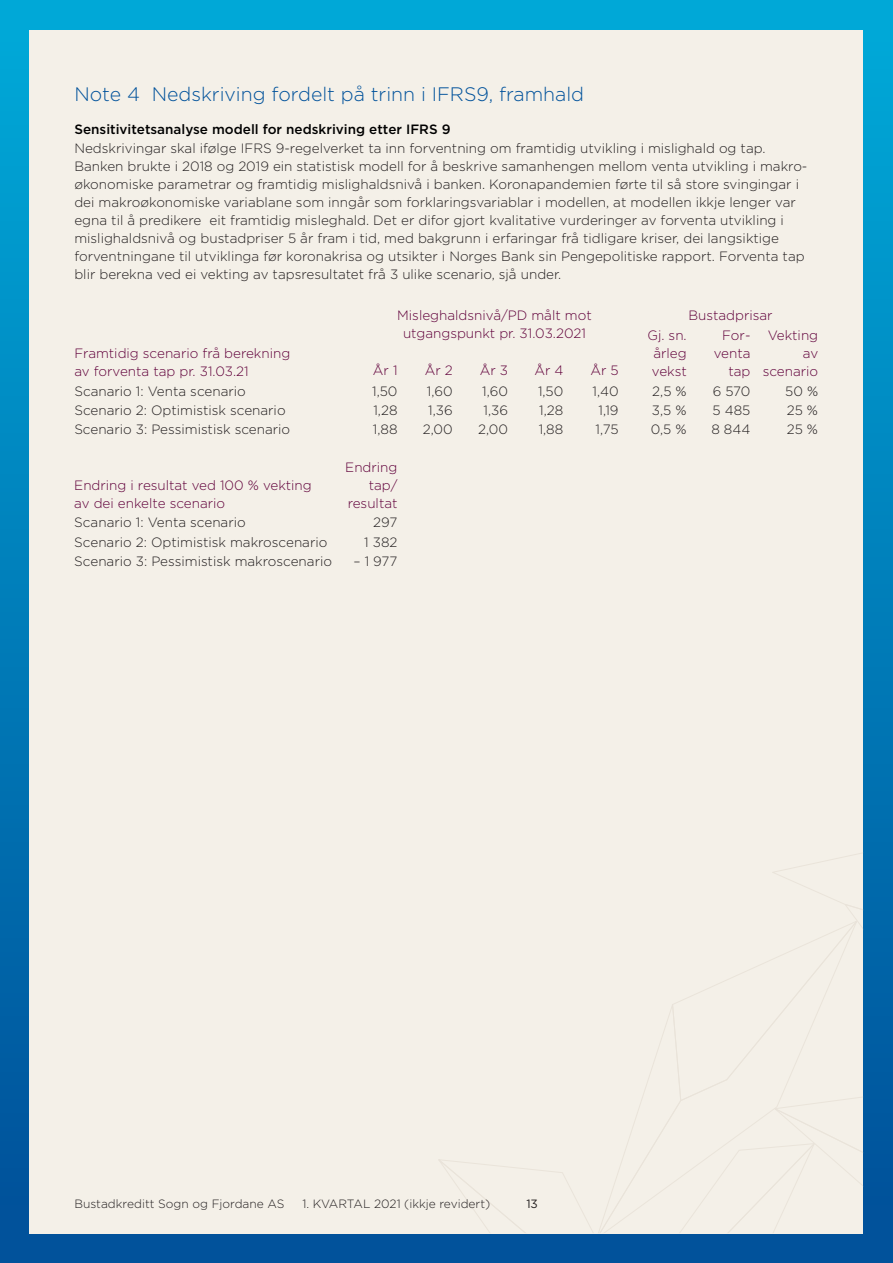
<style>
.page{position:relative;width:893px;height:1263px;background:#fff}
.page>*{position:absolute;margin:0;border:0;box-sizing:border-box;transform-origin:0 0}
.t1{font:300 19.5px "Gotham";color:#01529b}
.t2{font:300 13.5px/18px "Gotham";color:#231f20}
.t3{font:300 13.5px/18px "Gotham";color:#60003a;text-align:right}
.t4{font:500 13.5px "Gotham";color:#000}
.t5{font:300 12px "Gotham";color:#231f20}
.t6{font:12px "Gotham";color:#231f20}
</style>
<div class="page">
<div style="left:0;top:0;width:893px;height:1263px;background:linear-gradient(to bottom,#00aad9,#004e98)"></div>
<div style="left:30px;top:30px;width:833px;height:1203px;background:#f4f0e8"></div>
<svg style="left:438px;top:853px;width:425px;height:380px"></svg>
<h1 class="t1" style="left:74px;top:81px;width:511px">Note 4 Nedskriving fordelt på trinn i IFRS9, framhald</h1>
<p class="t4" style="left:74px;top:120px;width:378px">Sensitivitetsanalyse modell for nedskriving etter IFRS 9</p>
<p class="t2" style="left:74px;top:139px;width:735px">Nedskrivingar skal ifølge IFRS 9-regelverket ta inn forventning om framtidig utvikling i mislighald og tap.<br>Banken brukte i 2018 og 2019 ein statistisk modell for å beskrive samanhengen mellom venta utvikling i makro&shy;økonomiske parametrar og framtidig mislighaldsnivå i banken. Koronapandemien førte til så store svingingar i dei makroøkonomiske variablane som inngår som forklaringsvariablar i modellen, at modellen ikkje lenger var egna til å predikere eit framtidig misleghald. Det er difor gjort kvalitative vurderinger av forventa utvikling i mislighaldsnivå og bustadpriser 5 år fram i tid, med bakgrunn i erfaringar frå tidligare kriser, dei langsiktige forventningane til utviklinga før koronakrisa og utsikter i Norges Bank sin Pengepolitiske rapport. Forventa tap blir berekna ved ei vekting av tapsresultatet frå 3 ulike scenario, sjå under.</p>
<p class="t3" style="left:397px;top:306px;width:196px;text-align:center">Misleghaldsnivå/PD målt mot utgangspunkt pr. 31.03.2021</p>
<p class="t3" style="left:688px;top:306px;width:86px">Bustadprisar</p>
<p class="t3" style="left:74px;top:344px;width:217px;text-align:left">Framtidig scenario frå berekning av forventa tap pr. 31.03.21</p>
<p class="t3" style="left:647px;top:326px;width:41px;text-align:center">Gj. sn. årleg vekst</p>
<p class="t3" style="left:714px;top:326px;width:38px">For&shy;venta tap</p>
<p class="t3" style="left:768px;top:326px;width:52px">Vekting av</p>
<p class="t3" style="left:373px;top:361px;width:26px">År 1</p>
<p class="t3" style="left:425px;top:361px;width:30px">År 2</p>
<p class="t3" style="left:480px;top:361px;width:30px">År 3</p>
<p class="t3" style="left:534px;top:361px;width:31px">År 4</p>
<p class="t3" style="left:590px;top:361px;width:30px">År 5</p>
<p class="t3" style="left:763px;top:362px;width:57px">scenario</p>
<p class="t2" style="left:74px;top:381px;width:173px">Scanario 1: Venta scenario</p>
<p class="t2" style="left:372px;top:381px;width:27px">1,50</p>
<p class="t2" style="left:427px;top:381px;width:27px">1,60</p>
<p class="t2" style="left:482px;top:381px;width:27px">1,60</p>
<p class="t2" style="left:538px;top:381px;width:27px">1,50</p>
<p class="t2" style="left:592px;top:381px;width:28px">1,40</p>
<p class="t2" style="left:652px;top:381px;width:36px">2,5 %</p>
<p class="t2" style="left:713px;top:381px;width:39px">6 570</p>
<p class="t2" style="left:785px;top:381px;width:34px">50 %</p>
<p class="t2" style="left:74px;top:401px;width:213px">Scenario 2: Optimistisk scenario</p>
<p class="t2" style="left:373px;top:401px;width:26px">1,28</p>
<p class="t2" style="left:428px;top:401px;width:26px">1,36</p>
<p class="t2" style="left:484px;top:401px;width:26px">1,36</p>
<p class="t2" style="left:539px;top:401px;width:26px">1,28</p>
<p class="t2" style="left:598px;top:401px;width:22px">1,19</p>
<p class="t2" style="left:652px;top:401px;width:36px">3,5 %</p>
<p class="t2" style="left:713px;top:401px;width:39px">5 485</p>
<p class="t2" style="left:787px;top:401px;width:33px">25 %</p>
<p class="t2" style="left:74px;top:420px;width:217px">Scenario 3: Pessimistisk scenario</p>
<p class="t2" style="left:373px;top:420px;width:26px">1,88</p>
<p class="t2" style="left:423px;top:420px;width:31px">2,00</p>
<p class="t2" style="left:478px;top:420px;width:31px">2,00</p>
<p class="t2" style="left:539px;top:420px;width:26px">1,88</p>
<p class="t2" style="left:595px;top:420px;width:25px">1,75</p>
<p class="t2" style="left:651px;top:420px;width:37px">0,5 %</p>
<p class="t2" style="left:711px;top:420px;width:40px">8 844</p>
<p class="t2" style="left:787px;top:420px;width:33px">25 %</p>
<p class="t3" style="left:74px;top:476px;width:239px;text-align:left">Endring i resultat ved 100 % vekting av dei enkelte scenario</p>
<p class="t3" style="left:345px;top:458px;width:54px">Endring tap/ resultat</p>
<p class="t2" style="left:74px;top:513px;width:173px">Scanario 1: Venta scenario</p>
<p class="t2" style="left:373px;top:513px;width:26px">297</p>
<p class="t2" style="left:74px;top:532px;width:255px">Scenario 2: Optimistisk makroscenario</p>
<p class="t2" style="left:364px;top:532px;width:35px">1 382</p>
<p class="t2" style="left:74px;top:551px;width:259px">Scenario 3: Pessimistisk makroscenario</p>
<p class="t2" style="left:354px;top:551px;width:45px">– 1 977</p>
<p class="t5" style="left:74px;top:1196px;width:212px">Bustadkreditt Sogn og Fjordane AS</p>
<p class="t5" style="left:302px;top:1196px;width:189px">1. KVARTAL 2021 (ikkje revidert)</p>
<p class="t6" style="left:526px;top:1196px;width:13px">13</p>
</div>
